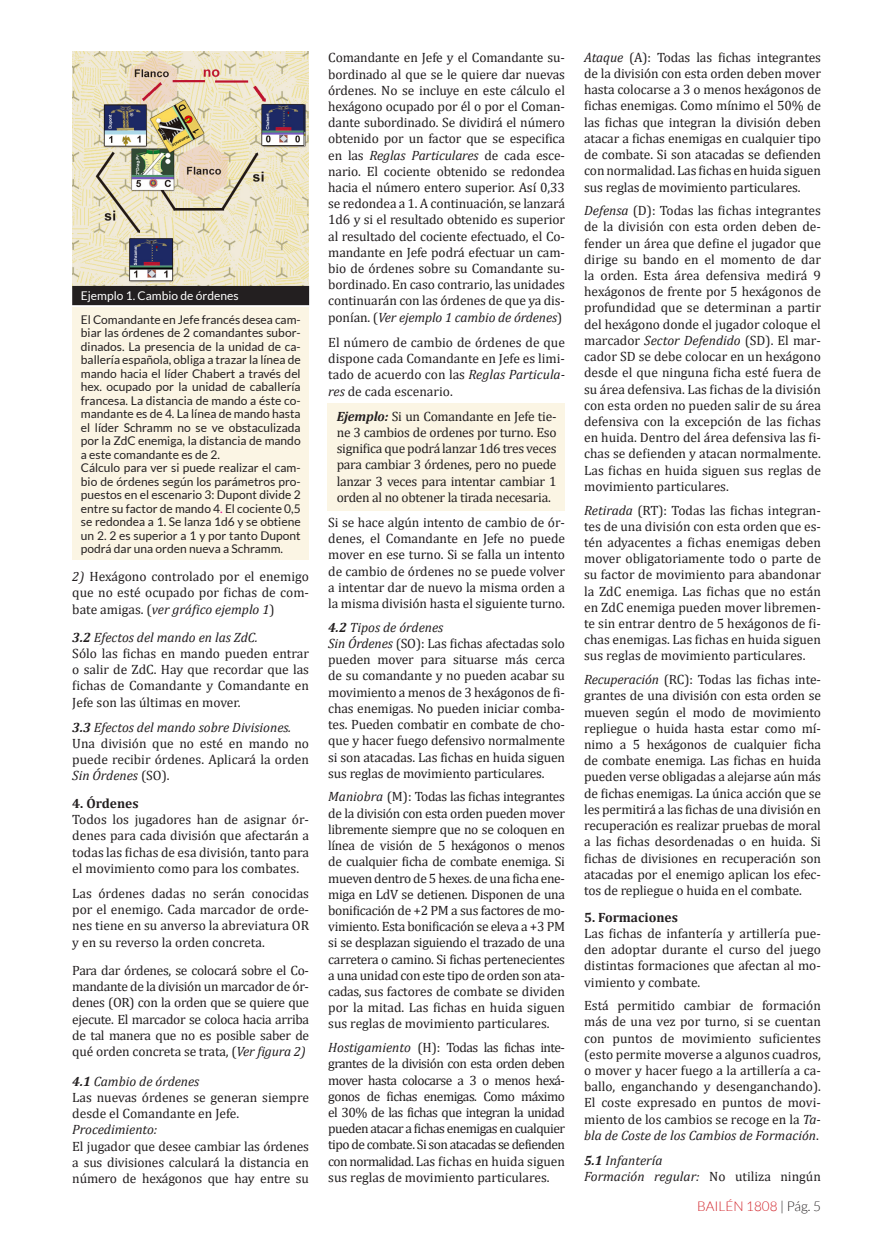
<style>
.page{position:relative;width:872px;height:1234px;background:#fff}
.page>*{position:absolute;margin:0;border:0;box-sizing:border-box;transform-origin:0 0}
.RELLENO_REGLAS{font:13.5px/16.2px "Cambria";color:#231f20;text-align:justify}
.RELLENO_REGLAS-2{font:italic 13.5px "Cambria";color:#231f20}
.RELLENO_REGLAS-3{font:700 13.5px "Cambria";color:#231f20}
.t1{font:300 13.5px "Lato";color:#d1232a}
.TITULAR_SUMARIO_-2A{font:12px/13.5px "Lato";color:#231f20;text-align:justify}
.t2{font:12px "Lato";color:#fff}
.s1{color:#ed028c}
.s2{font-style:italic}
.s3{font-weight:700}
.s4{font-weight:700;font-style:italic}
.s5{font-style:normal}
.s6{color:#231f20}
</style>
<div class="page">
<div style="left:328px;top:403px;width:237px;height:107px;background:#fbf5e4"></div>
<img style="left:72px;top:52px;width:237px;height:234px">
<div style="left:73px;top:286px;width:235px;height:18px;background:#231f20"></div>
<div style="left:72px;top:286px;width:237px;height:19px;border:2px solid #231f20"></div>
<div style="left:72px;top:307px;width:237px;height:253px;background:#fbf5e4"></div>
<p class="t2" style="left:81px;top:289px;width:159px">Ejemplo 1. Cambio de órdenes</p>
<p class="TITULAR_SUMARIO_-2A" style="left:81px;top:312px;width:221px">El Comandante en Jefe francés desea cam&shy;biar las órdenes de 2 comandantes subor&shy;dinados. La presencia de la unidad de ca&shy;ballería española, obliga a trazar la línea de mando hacia el líder Chabert a través del hex. ocupado por la unidad de caballería francesa. La distancia de mando a éste co&shy;mandante es de 4. La línea de mando hasta el líder Schramm no se ve obstaculizada por la ZdC enemiga, la distancia de mando a este comandante es de 2.</p>
<p class="TITULAR_SUMARIO_-2A" style="left:81px;top:461px;width:221px">Cálculo para ver si puede realizar el cam&shy;bio de órdenes según los parámetros pro&shy;puestos en el escenario 3: Dupont divide 2 entre su factor de mando 4<span class="s1">.</span> El cociente 0,5 se redondea a 1. Se lanza 1d6 y se obtiene un 2. 2 es superior a 1 y por tanto Dupont podrá dar una orden nueva a Schramm.</p>
<p class="RELLENO_REGLAS" style="left:72px;top:568px;width:238px"><span class="s2">2)</span> Hexágono controlado por el enemigo que no esté ocupado por fichas de com&shy;bate amigas. (<span class="s2">ver gráfico ejemplo 1</span>)</p>
<p class="RELLENO_REGLAS-2" style="left:72px;top:627px;width:187px"><span class="s3">3.2</span> Efectos del mando en las ZdC.</p>
<p class="RELLENO_REGLAS" style="left:72px;top:645px;width:238px">Sólo las fichas en mando pueden entrar o salir de ZdC. Hay que recordar que las fichas de Comandante y Comandante en Jefe son las últimas en mover.</p>
<p class="RELLENO_REGLAS-2" style="left:72px;top:717px;width:220px"><span class="s3">3.3</span> Efectos del mando sobre Divisiones.</p>
<p class="RELLENO_REGLAS" style="left:72px;top:735px;width:238px">Una división que no esté en mando no puede recibir órdenes. Aplicará la orden <span class="s2">Sin Órdenes</span> (SO).</p>
<p class="RELLENO_REGLAS-3" style="left:72px;top:793px;width:68px">4. Órdenes</p>
<p class="RELLENO_REGLAS" style="left:72px;top:811px;width:238px">Todos los jugadores han de asignar ór&shy;denes para cada división que afectarán a todas las fichas de esa división, tanto para el movimiento como para los combates.</p>
<p class="RELLENO_REGLAS" style="left:72px;top:885px;width:238px">Las órdenes dadas no serán conocidas por el enemigo. Cada marcador de orde&shy;nes tiene en su anverso la abreviatura OR y en su reverso la orden concreta.</p>
<p class="RELLENO_REGLAS" style="left:72px;top:961px;width:238px">Para dar órdenes, se colocará sobre el Co&shy;mandante de la división un marcador de ór&shy;denes (OR) con la orden que se quiere que ejecute. El marcador se coloca hacia arriba de tal manera que no es posible saber de qué orden concreta se trata, (<span class="s2">Ver figura 2)</span></p>
<p class="RELLENO_REGLAS-2" style="left:72px;top:1071px;width:129px"><span class="s3">4.1</span> Cambio de órdenes</p>
<p class="RELLENO_REGLAS" style="left:72px;top:1088px;width:238px">Las nuevas órdenes se generan siempre desde el Comandante en Jefe.</p>
<p class="RELLENO_REGLAS-2" style="left:72px;top:1119px;width:87px">Procedimiento:</p>
<p class="RELLENO_REGLAS" style="left:72px;top:1137px;width:238px">El jugador que desee cambiar las órdenes a sus divisiones calculará la distancia en número de hexágonos que hay entre su</p>
<p class="RELLENO_REGLAS" style="left:328px;top:50px;width:238px">Comandante en Jefe y el Comandante su&shy;bordinado al que se le quiere dar nuevas órdenes. No se incluye en este cálculo el hexágono ocupado por él o por el Coman&shy;dante subordinado. Se dividirá el número obtenido por un factor que se especifica en las <span class="s2">Reglas Particulares</span> de cada esce&shy;nario. El cociente obtenido se redondea hacia el número entero superior. Así 0,33 se redondea a 1. A continuación, se lanzará 1d6 y si el resultado obtenido es superior al resultado del cociente efectuado, el Co&shy;mandante en Jefe podrá efectuar un cam&shy;bio de órdenes sobre su Comandante su&shy;bordinado. En caso contrario, las unidades continuarán con las órdenes de que ya dis&shy;ponían. (<span class="s2">Ver ejemplo 1 cambio de órdenes</span>)</p>
<p class="RELLENO_REGLAS" style="left:328px;top:334px;width:238px">El número de cambio de órdenes de que dispone cada Comandante en Jefe es limi&shy;tado de acuerdo con las <span class="s2">Reglas Particula&shy;res</span> de cada escenario.</p>
<p class="RELLENO_REGLAS" style="left:337px;top:408px;width:221px"><span class="s4">Ejemplo:</span> Si un Comandante en Jefe tie&shy;ne 3 cambios de ordenes por turno. Eso significa que podrá lanzar 1d6 tres veces para cambiar 3 órdenes, pero no puede lanzar 3 veces para intentar cambiar 1 orden al no obtener la tirada necesaria.</p>
<p class="RELLENO_REGLAS" style="left:328px;top:514px;width:238px">Si se hace algún intento de cambio de ór&shy;denes, el Comandante en Jefe no puede mover en ese turno. Si se falla un intento de cambio de órdenes no se puede volver a intentar dar de nuevo la misma orden a la misma división hasta el siguiente turno.</p>
<p class="RELLENO_REGLAS-2" style="left:328px;top:617px;width:117px"><span class="s3">4.2</span> Tipos de órdenes</p>
<p class="RELLENO_REGLAS" style="left:328px;top:635px;width:238px"><span class="s2">Sin Órdenes</span> (SO): Las fichas afectadas solo pueden mover para situarse más cerca de su comandante y no pueden acabar su movimiento a menos de 3 hexágonos de fi&shy;chas enemigas. No pueden iniciar comba&shy;tes. Pueden combatir en combate de cho&shy;que y hacer fuego defensivo normalmente si son atacadas. Las fichas en huida siguen sus reglas de movimiento particulares.</p>
<p class="RELLENO_REGLAS" style="left:328px;top:788px;width:238px"><span class="s2">Maniobra</span> (M): Todas las fichas integrantes de la división con esta orden pueden mover libremente siempre que no se coloquen en línea de visión de 5 hexágonos o menos de cualquier ficha de combate enemiga. Si mueven dentro de 5 hexes. de una ficha ene&shy;miga en LdV se detienen. Disponen de una bonificación de +2 PM a sus factores de mo&shy;vimiento. Esta bonificación se eleva a +3 PM si se desplazan siguiendo el trazado de una carretera o camino. Si fichas pertenecientes a una unidad con este tipo de orden son ata&shy;cadas, sus factores de combate se dividen por la mitad. Las fichas en huida siguen sus reglas de movimiento particulares.</p>
<p class="RELLENO_REGLAS" style="left:328px;top:1039px;width:238px"><span class="s2">Hostigamiento</span> (H): Todas las fichas inte&shy;grantes de la división con esta orden deben mover hasta colocarse a 3 o menos hexá&shy;gonos de fichas enemigas. Como máximo el 30% de las fichas que integran la unidad pueden atacar a fichas enemigas en cualquier tipo de combate. Si son atacadas se defienden con normalidad. Las fichas en huida siguen sus reglas de movimiento particulares.</p>
<p class="RELLENO_REGLAS" style="left:584px;top:49px;width:238px"><span class="s2">Ataque</span> (A): Todas las fichas integrantes de la división con esta orden deben mover hasta colocarse a 3 o menos hexágonos de fichas enemigas. Como mínimo el 50% de las fichas que integran la división deben atacar a fichas enemigas en cualquier tipo de combate. Si son atacadas se defienden con normalidad. Las fichas en huida siguen sus reglas de movimiento particulares.</p>
<p class="RELLENO_REGLAS" style="left:584px;top:202px;width:238px"><span class="s2">Defensa</span> (D): Todas las fichas integrantes de la división con esta orden deben de&shy;fender un área que define el jugador que dirige su bando en el momento de dar la orden. Esta área defensiva medirá 9 hexágonos de frente por 5 hexágonos de profundidad que se determinan a partir del hexágono donde el jugador coloque el marcador <span class="s2">Sector Defendido</span> (SD). El mar&shy;cador SD se debe colocar en un hexágono desde el que ninguna ficha esté fuera de su área defensiva. Las fichas de la división con esta orden no pueden salir de su área defensiva con la excepción de las fichas en huida. Dentro del área defensiva las fi&shy;chas se defienden y atacan normalmente.<br>Las fichas en huida siguen sus reglas de movimiento particulares.</p>
<p class="RELLENO_REGLAS" style="left:584px;top:501px;width:238px"><span class="s2">Retirada</span> (RT): Todas las fichas integran&shy;tes de una división con esta orden que es&shy;tén adyacentes a fichas enemigas deben mover obligatoriamente todo o parte de su factor de movimiento para abandonar la ZdC enemiga. Las fichas que no están en ZdC enemiga pueden mover libremen&shy;te sin entrar dentro de 5 hexágonos de fi&shy;chas enemigas. Las fichas en huida siguen sus reglas de movimiento particulares.</p>
<p class="RELLENO_REGLAS" style="left:584px;top:671px;width:238px"><span class="s2">Recuperación</span> (RC): Todas las fichas inte&shy;grantes de una división con esta orden se mueven según el modo de movimiento repliegue o huida hasta estar como mí&shy;nimo a 5 hexágonos de cualquier ficha de combate enemiga. Las fichas en huida pueden verse obligadas a alejarse aún más de fichas enemigas. La única acción que se les permitirá a las fichas de una división en recuperación es realizar pruebas de moral a las fichas desordenadas o en huida. Si fichas de divisiones en recuperación son atacadas por el enemigo aplican los efec&shy;tos de repliegue o huida en el combate.</p>
<p class="RELLENO_REGLAS-3" style="left:584px;top:907px;width:95px">5. Formaciones</p>
<p class="RELLENO_REGLAS" style="left:584px;top:924px;width:238px">Las fichas de infantería y artillería pue&shy;den adoptar durante el curso del juego distintas formaciones que afectan al mo&shy;vimiento y combate.</p>
<p class="RELLENO_REGLAS" style="left:584px;top:997px;width:238px">Está permitido cambiar de formación más de una vez por turno, si se cuentan con puntos de movimiento suficientes (esto permite moverse a algunos cuadros, o mover y hacer fuego a la artillería a ca&shy;ballo, enganchando y desenganchando).<br>El coste expresado en puntos de movi&shy;miento de los cambios se recoge en la <span class="s2">Ta&shy;bla de Coste de los Cambios de Formación</span>.</p>
<p class="RELLENO_REGLAS-2" style="left:584px;top:1150px;width:80px"><span class="s3">5.1</span> Infantería</p>
<p class="RELLENO_REGLAS-2" style="left:584px;top:1166px;width:238px">Formación regular: <span class="s5">No utiliza ningún</span></p>
<p class="t1" style="left:697px;top:1198px;width:125px">BAILÉN 1808 <span class="s6">| Pág. 5</span></p>
</div>
